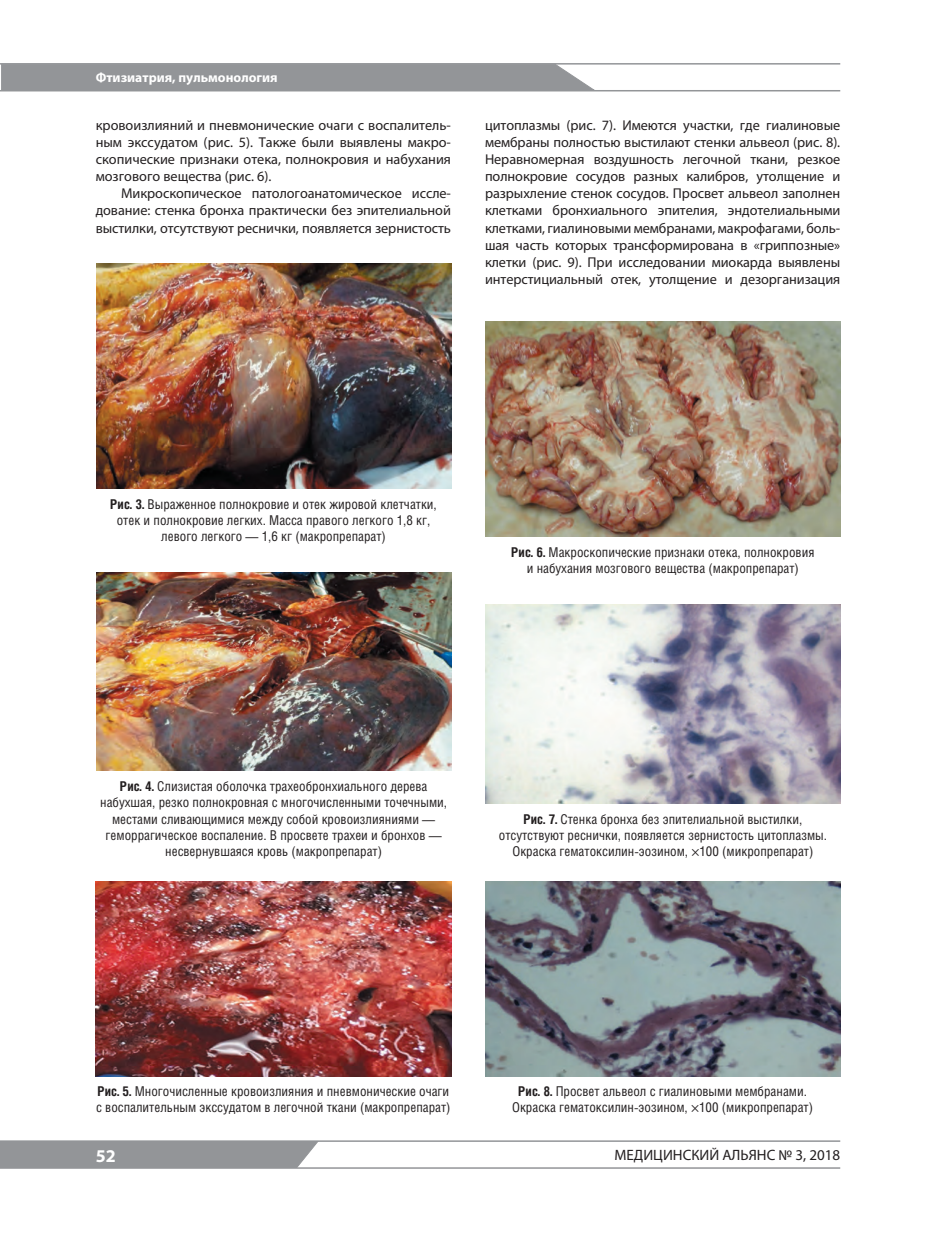
<style>
.page{position:relative;width:936px;height:1234px;background:#fff}
.page>*{position:absolute;margin:0;border:0;box-sizing:border-box;transform-origin:0 0}
.t1{font:700 18px "Myriad Pro";color:#fff}
.t2{font:15px "Myriad Pro";color:#231f20}
.t3{font:14.25px/17.1px "Myriad Pro";letter-spacing:-.005em;color:#231f20;text-align:justify}
.t4{font:13.5px/16.2px "Helios Cond";color:#231f20;text-align:center}
.t5{font:700 13.5px "Myriad Pro";color:#fff}
.s1{font-weight:700}
.s2{font-family:"Myriad Pro"}
</style>
<div class="page">
<div style="left:0;top:1141px;width:319px;height:25px;background:#939598"></div>
<hr style="left:0;top:1140px;width:840px;height:1px;background:#939598">
<hr style="left:0;top:63px;width:840px;height:2px;background:#939598">
<hr style="left:0;top:90px;width:840px;height:1px;background:#939598">
<div style="left:0;top:64px;width:597px;height:26px;background:#939598"></div>
<hr style="left:0;top:1166px;width:840px;height:2px;background:#939598">
<img style="left:96px;top:263px;width:355px;height:226px">
<img style="left:96px;top:572px;width:355px;height:198px">
<img style="left:96px;top:881px;width:355px;height:195px">
<img style="left:485px;top:321px;width:355px;height:215px">
<img style="left:485px;top:605px;width:355px;height:198px">
<img style="left:485px;top:881px;width:355px;height:195px">
<p class="t5" style="left:96px;top:72px;width:183px">Фтизиатрия, пульмонология</p>
<p class="t3" style="left:96px;top:118px;width:357px">кровоизлияний и пневмонические очаги с воспалитель&shy;ным экссудатом (рис. 5). Также были выявлены макро&shy;скопические признаки отека, полнокровия и набухания мозгового вещества (рис. 6).</p>
<p class="t3" style="left:96px;top:186px;width:357px;text-indent:26px">Микроскопическое патологоанатомическое иссле&shy;дование: стенка бронха практически без эпителиальной выстилки, отсутствуют реснички, появляется зернистость</p>
<p class="t3" style="left:485px;top:118px;width:357px">цитоплазмы (рис. 7). Имеются участки, где гиалиновые мембраны полностью выстилают стенки альвеол (рис. 8).<br>Неравномерная воздушность легочной ткани, резкое полнокровие сосудов разных калибров, утолщение и разрыхление стенок сосудов. Просвет альвеол заполнен клетками бронхиального эпителия, эндотелиальными клетками, гиалиновыми мембранами, макрофагами, боль&shy;шая часть которых трансформирована в «гриппозные» клетки (рис. 9). При исследовании миокарда выявлены интерстициальный отек, утолщение и дезорганизация</p>
<p class="t4" style="left:110px;top:497px;width:328px"><span class="s1">Рис. 3.</span> Выраженное полнокровие и отек жировой клетчатки, отек и полнокровие легких. Масса правого легкого 1,8 кг, левого легкого — 1,6 кг (макропрепарат)</p>
<p class="t4" style="left:511px;top:545px;width:304px"><span class="s1">Рис. 6.</span> Макроскопические признаки отека, полнокровия и набухания мозгового вещества (макропрепарат)</p>
<p class="t4" style="left:100px;top:779px;width:348px"><span class="s1">Рис. 4.</span> Слизистая оболочка трахеобронхиального дерева набухшая, резко полнокровная с многочисленными точечными, местами сливающимися между собой кровоизлияниями — геморрагическое воспаление. В просвете трахеи и бронхов — несвернувшаяся кровь (макропрепарат)</p>
<p class="t4" style="left:499px;top:812px;width:330px"><span class="s1">Рис. 7.</span> Стенка бронха без эпителиальной выстилки, отсутствуют реснички, появляется зернистость цитоплазмы.<br>Окраска гематоксилин-эозином, <span class="s2">×</span>100 (микропрепарат)</p>
<p class="t4" style="left:96px;top:1084px;width:356px;text-align:left"><span class="s1">Рис. 5.</span> Многочисленные кровоизлияния и пневмонические очаги с воспалительным экссудатом в легочной ткани (макропрепарат)</p>
<h1 class="t1" style="left:96px;top:1148px;width:21px">52</h1>
<p class="t4" style="left:512px;top:1084px;width:302px"><span class="s1">Рис. 8.</span> Просвет альвеол с гиалиновыми мембранами.<br>Окраска гематоксилин-эозином, <span class="s2">×</span>100 (микропрепарат)</p>
<p class="t2" style="left:614px;top:1149px;width:227px">МЕДИЦИНСКИЙ АЛЬЯНС № 3, 2018</p>
</div>
